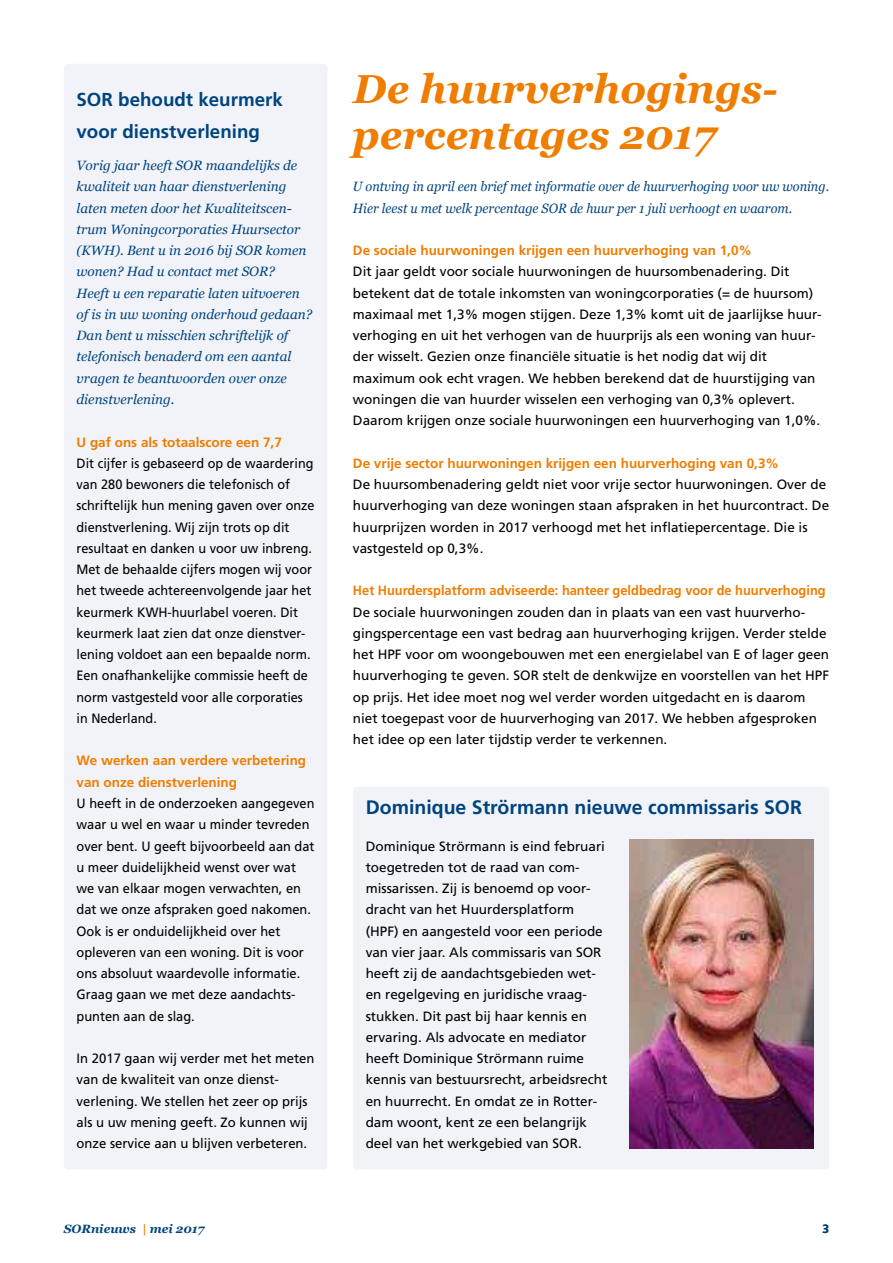
<style>
.page{position:relative;width:893px;height:1263px;background:#fff}
.page>*{position:absolute;margin:0;border:0;box-sizing:border-box;transform-origin:0 0}
.t1{font:italic 700 40.5px/45.5px "Georgia";color:#ef7d00}
.t2{font:700 19.5px "Frutiger LT Std";color:#00447e}
.t3{font:700 18.75px/32px "Frutiger LT Std";color:#00447e}
.t4{font:13.5px/21.3px "Frutiger LT Std";color:#000}
.t5{font:13.5px/21.3px "Frutiger LT Std";color:#000;scale:.94 1}
.t6{font:italic 13.5px/21.3px "Georgia";color:#00447e}
.t7{font:13.5px/21.3px "Frutiger LT Std";color:#000;scale:.95 1}
.t8{font:700 13.5px/21.3px "Frutiger LT Std";color:#ef7d00}
.t9{font:italic 13.5px/21.3px "Georgia";color:#00447e;scale:.94 1}
.t10{font:700 13.5px "Frutiger LT Std";color:#ef7d00;scale:.95 1}
.t11{font:italic 700 12px "Georgia";color:#00447e}
.t12{font:700 12px "Frutiger LT Std";color:#00447e}
.s1{color:#ef7d00}
</style>
<div class="page">
<div style="left:64px;top:64px;width:263px;height:1105px;background:#f1f3f9;border-radius:4px"></div>
<div style="left:353px;top:787px;width:476px;height:382px;background:#f1f3f9;border-radius:4px"></div>
<img style="left:629px;top:839px;width:185px;height:309px">
<h3 class="t3" style="left:77px;top:84px;width:208px">SOR behoudt keurmerk voor dienstverlening</h3>
<p class="t6" style="left:77px;top:154px;width:237px">Vorig jaar heeft SOR maandelijks de kwaliteit van haar dienstverlening laten meten door het Kwaliteitscen&shy;trum Woningcorporaties Huursector (KWH). Bent u in 2016 bij SOR komen wonen? Had u contact met SOR?<br>Heeft u een reparatie laten uitvoeren of is in uw woning onderhoud gedaan?<br>Dan bent u misschien schriftelijk of telefonisch benaderd om een aantal vragen te beantwoorden over onze dienstverlening.</p>
<p class="t8" style="left:77px;top:431px;width:207px">U gaf ons als totaalscore een 7,7</p>
<p class="t5" style="left:77px;top:452px;width:255px">Dit cijfer is gebaseerd op de waardering van 280 bewoners die telefonisch of schriftelijk hun mening gaven over onze dienstverlening. Wij zijn trots op dit resultaat en danken u voor uw inbreng.<br>Met de behaalde cijfers mogen wij voor het tweede achtereenvolgende jaar het keurmerk KWH-huurlabel voeren. Dit keurmerk laat zien dat onze dienstver&shy;lening voldoet aan een bepaalde norm.<br>Een onafhankelijke commissie heeft de norm vastgesteld voor alle corporaties in Nederland.</p>
<p class="t8" style="left:77px;top:750px;width:231px">We werken aan verdere verbetering van onze dienstverlening</p>
<p class="t7" style="left:77px;top:793px;width:252px">U heeft in de onderzoeken aangegeven waar u wel en waar u minder tevreden over bent. U geeft bijvoorbeeld aan dat u meer duidelijkheid wenst over wat we van elkaar mogen verwachten, en dat we onze afspraken goed nakomen.<br>Ook is er onduidelijkheid over het opleveren van een woning. Dit is voor ons absoluut waardevolle informatie.<br>Graag gaan we met deze aandachts&shy;punten aan de slag.</p>
<p class="t4" style="left:77px;top:1048px;width:239px">In 2017 gaan wij verder met het meten van de kwaliteit van onze dienst&shy;verlening. We stellen het zeer op prijs als u uw mening geeft. Zo kunnen wij onze service aan u blijven verbeteren.</p>
<h1 class="t1" style="left:353px;top:65px;width:426px">De huurverhogings&shy;percentages 2017</h1>
<p class="t9" style="left:353px;top:175px;width:508px">U ontving in april een brief met informatie over de huurverhoging voor uw woning.<br>Hier leest u met welk percentage SOR de huur per 1 juli verhoogt en waarom.</p>
<p class="t8" style="left:353px;top:240px;width:401px">De sociale huurwoningen krijgen een huurverhoging van 1,0%</p>
<p class="t4" style="left:353px;top:261px;width:470px">Dit jaar geldt voor sociale huurwoningen de huursombenadering. Dit betekent dat de totale inkomsten van woningcorporaties (= de huursom) maximaal met 1,3% mogen stijgen. Deze 1,3% komt uit de jaarlijkse huur&shy;verhoging en uit het verhogen van de huurprijs als een woning van huur&shy;der wisselt. Gezien onze financiële situatie is het nodig dat wij dit maximum ook echt vragen. We hebben berekend dat de huurstijging van woningen die van huurder wisselen een verhoging van 0,3% oplevert.<br>Daarom krijgen onze sociale huurwoningen een huurverhoging van 1,0%.</p>
<p class="t8" style="left:353px;top:452px;width:428px">De vrije sector huurwoningen krijgen een huurverhoging van 0,3%</p>
<p class="t4" style="left:353px;top:474px;width:478px">De huursombenadering geldt niet voor vrije sector huurwoningen. Over de huurverhoging van deze woningen staan afspraken in het huurcontract. De huurprijzen worden in 2017 verhoogd met het inflatiepercentage. Die is vastgesteld op 0,3%.</p>
<p class="t10" style="left:353px;top:583px;width:499px">Het Huurdersplatform adviseerde: hanteer geldbedrag voor de huurverhoging</p>
<p class="t4" style="left:353px;top:601px;width:478px">De sociale huurwoningen zouden dan in plaats van een vast huurverho&shy;gingspercentage een vast bedrag aan huurverhoging krijgen. Verder stelde het HPF voor om woongebouwen met een energielabel van E of lager geen huurverhoging te geven. SOR stelt de denkwijze en voorstellen van het HPF op prijs. Het idee moet nog wel verder worden uitgedacht en is daarom niet toegepast voor de huurverhoging van 2017. We hebben afgesproken het idee op een later tijdstip verder te verkennen.</p>
<h2 class="t2" style="left:366px;top:796px;width:438px">Dominique Strörmann nieuwe commissaris SOR</h2>
<p class="t4" style="left:366px;top:835px;width:243px">Dominique Strörmann is eind februari toegetreden tot de raad van com&shy;missarissen. Zij is benoemd op voor&shy;dracht van het Huurdersplatform (HPF) en aangesteld voor een periode van vier jaar. Als commissaris van SOR heeft zij de aandachtsgebieden wet&shy;en regelgeving en juridische vraag&shy;stukken. Dit past bij haar kennis en ervaring. Als advocate en mediator heeft Dominique Strörmann ruime kennis van bestuursrecht, arbeidsrecht en huurrecht. En omdat ze in Rotter&shy;dam woont, kent ze een belangrijk deel van het werkgebied van SOR.</p>
<p class="t11" style="left:64px;top:1220px;width:142px">SORnieuws <span class="s1">|</span> mei 2017</p>
<p class="t12" style="left:822px;top:1222px;width:8px">3</p>
</div>
